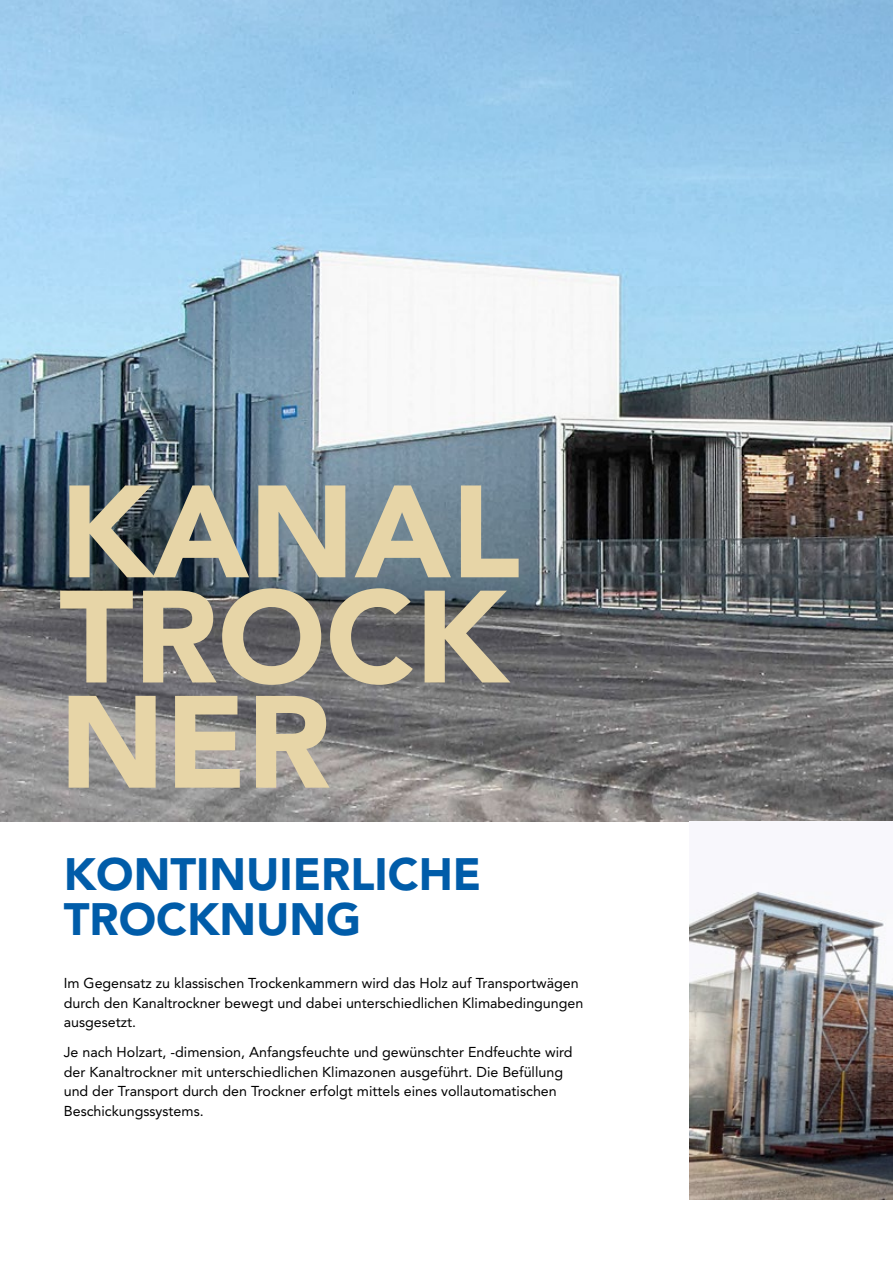
<style>
.page{position:relative;width:893px;height:1263px;background:#fff}
.page>*{position:absolute;margin:0;border:0;box-sizing:border-box;transform-origin:0 0}
.t1{font:900 129.75px/105.1px "Avenir LT Std";color:#e7d5a7;text-align:justify}
.t2{font:900 45px/45px "Avenir LT Std";color:#005ca9}
.t3{font:14.25px/19.5px "Avenir LT Std";color:#000}
</style>
<div class="page">
<img style="left:0;top:0;width:893px;height:822px">
<img style="left:690px;top:891px;width:203px;height:308px">
<h1 class="t1" style="left:59px;top:479px;width:463px">KANAL TROCK NER</h1>
<h2 class="t2" style="left:64px;top:851px;width:419px">KONTINUIERLICHE<br>TROCKNUNG</h2>
<p class="t3" style="left:64px;top:973px;width:521px">Im Gegensatz zu klassischen Trockenkammern wird das Holz auf Transportwägen durch den Kanaltrockner bewegt und dabei unterschiedlichen Klimabedingungen ausgesetzt.</p>
<p class="t3" style="left:64px;top:1042px;width:510px">Je nach Holzart, -dimension, Anfangsfeuchte und gewünschter Endfeuchte wird der Kanaltrockner mit unterschiedlichen Klimazonen ausgeführt. Die Befüllung und der Transport durch den Trockner erfolgt mittels eines vollautomatischen Beschickungssystems.</p>
</div>
